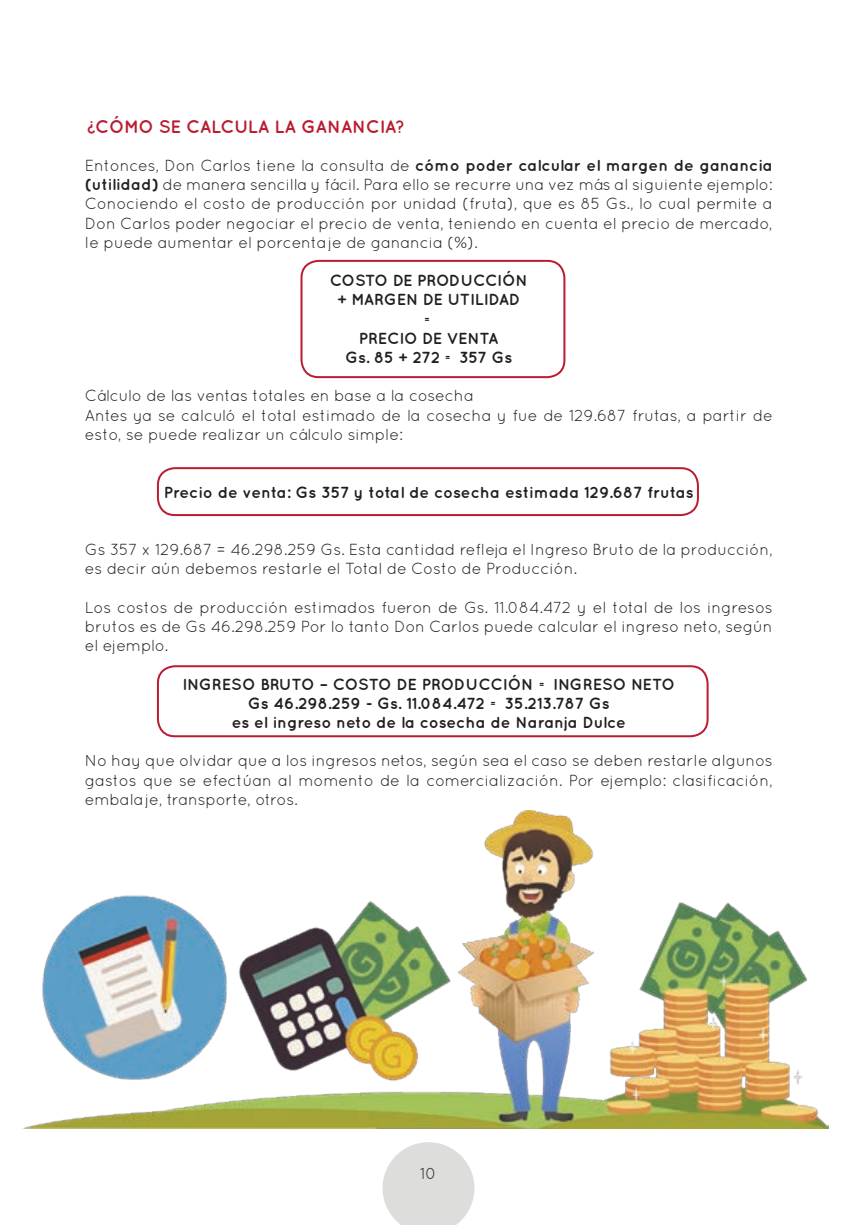
<style>
.page{position:relative;width:857px;height:1225px;background:#fff}
.page>*{position:absolute;margin:0;border:0;box-sizing:border-box;transform-origin:0 0}
.t1{font:700 18px "Quicksand";letter-spacing:-.01em;color:#ba1c31}
.t2{font:16px/19.2px "Quicksand";letter-spacing:-.01em;color:#231f20;text-align:justify}
.t3{font:700 16px/19.2px "Quicksand";letter-spacing:-.01em;color:#231f20;text-align:center}
.s1{font-weight:700}
</style>
<div class="page">
<svg style="left:382px;top:1142px;width:92px;height:83px"></svg>
<div style="left:300px;top:260px;width:265px;height:118px;border:2px solid #ba1c31;border-radius:17px"></div>
<div style="left:157px;top:467px;width:541px;height:49px;border:2px solid #ba1c31;border-radius:17px"></div>
<div style="left:157px;top:665px;width:551px;height:72px;border:2px solid #ba1c31;border-radius:17px"></div>
<img style="left:24px;top:811px;width:803px;height:317px">
<p class="t1" style="left:95px;top:115px;width:311px">CÓMO SE CALCULA LA GANANCIA?</p>
<p class="t2" style="left:85px;top:156px;width:689px">Entonces, Don Carlos tiene la consulta de <span class="s1">cómo poder calcular el margen de ganancia (utilidad)</span> de manera sencilla y fácil. Para ello se recurre una vez más al siguiente ejemplo:<br>Conociendo el costo de producción por unidad (fruta), que es 85 Gs., lo cual permite a Don Carlos poder negociar el precio de venta, teniendo en cuenta el precio de mercado, le puede aumentar el porcentaje de ganancia (%).</p>
<p class="t3" style="left:329px;top:270px;width:199px">COSTO DE PRODUCCIÓN + MARGEN DE UTILIDAD<br>=<br>PRECIO DE VENTA<br>Gs. 85 + 272 = 357 Gs</p>
<p class="t2" style="left:85px;top:386px;width:689px;text-align:left">Cálculo de las ventas totales en base a la cosecha<br>Antes ya se calculó el total estimado de la cosecha y fue de 129.687 frutas, a partir de esto, se puede realizar un cálculo simple:</p>
<p class="t1" style="left:96px;top:138px;width:11px;rotate:-180deg">?</p>
<p class="t3" style="left:164px;top:482px;width:531px">Precio de venta: Gs 357 y total de cosecha estimada 129.687 frutas</p>
<p class="t2" style="left:85px;top:540px;width:689px">Gs 357 x 129.687 = 46.298.259 Gs. Esta cantidad refleja el Ingreso Bruto de la producción, es decir aún debemos restarle el Total de Costo de Producción.</p>
<p class="t2" style="left:85px;top:597px;width:689px">Los costos de producción estimados fueron de Gs. 11.084.472 y el total de los ingresos brutos es de Gs 46.298.259 Por lo tanto Don Carlos puede calcular el ingreso neto, según el ejemplo.</p>
<p class="t3" style="left:182px;top:674px;width:494px">INGRESO BRUTO – COSTO DE PRODUCCIÓN = INGRESO NETO<br>Gs 46.298.259 - Gs. 11.084.472 = 35.213.787 Gs<br>es el ingreso neto de la cosecha de Naranja Dulce</p>
<p class="t2" style="left:85px;top:751px;width:689px">No hay que olvidar que a los ingresos netos, según sea el caso se deben restarle algunos gastos que se efectúan al momento de la comercialización. Por ejemplo: clasificación, embalaje, transporte, otros.</p>
<p class="t2" style="left:420px;top:1164px;width:18px">10</p>
</div>
